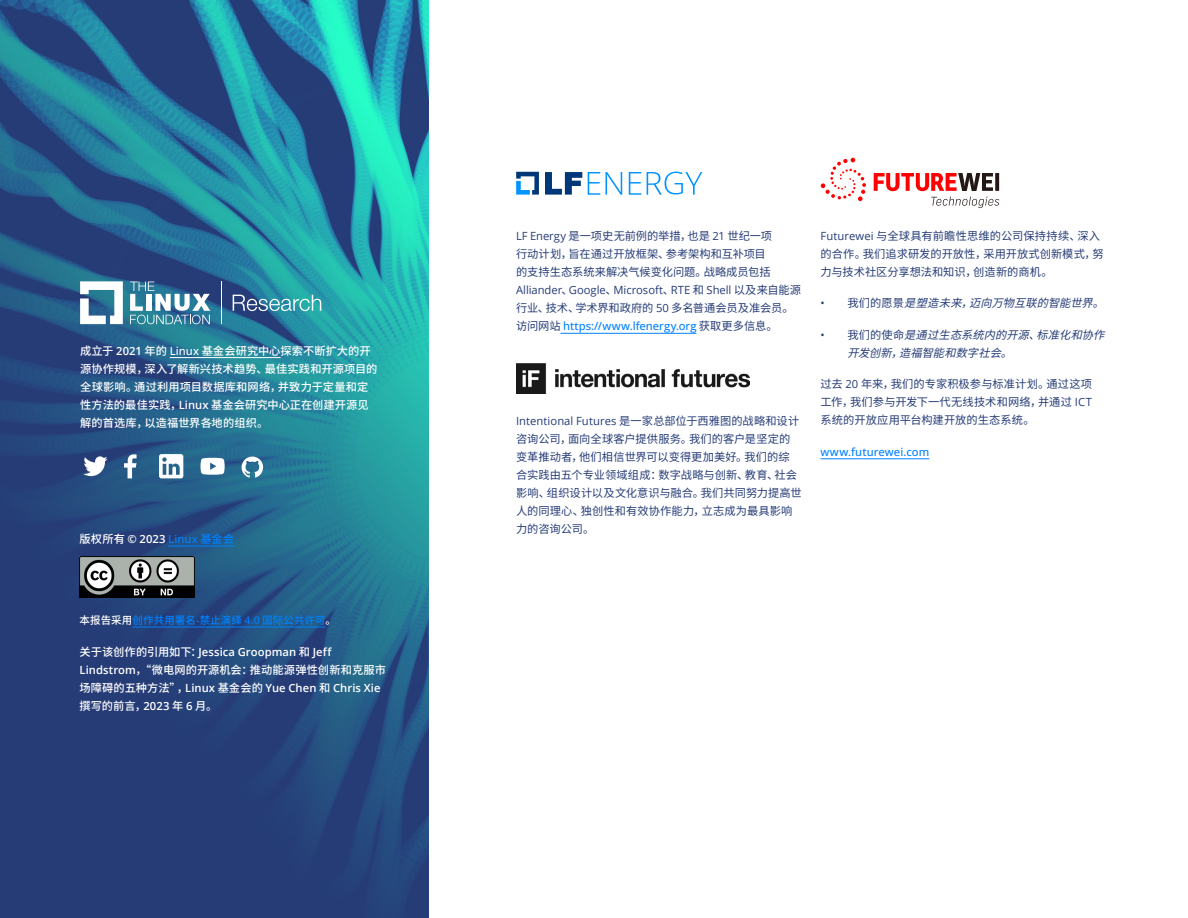
<style>
.page{position:relative;width:1188px;height:918px;background:#fff}
.page>*{position:absolute;margin:0;border:0;box-sizing:border-box;transform-origin:0 0}
.Body{font:11.25px/18px "Noto Sans CJ Ksc";letter-spacing:.005em;color:#263c77}
.BACK_COVER_BOILERPLATES{font:500 11.25px/18px "Noto Sans CJ Ksc";letter-spacing:.005em;color:#fff}
.t1{font:italic 11.25px/18px "Noto Sans CJ Ksc";color:#263c77}
.BACK_COVER_BOILERPLATES-2{font:600 11.25px "Open Sans";color:#fff}
.Body-2{font:500 11.25px "Open Sans";letter-spacing:.005em;color:#0082ff}
.BACK_COVER_BOILERPLATES-3{font:500 10.5px "Noto Sans CJ Ksc";letter-spacing:.01em;color:#0082ff}
.s1{font-family:"Open Sans";font-weight:600}
.s2{font-family:"Open Sans"}
.s3{font-family:"Noto Sans CJ Ksc";font-weight:500}
.s4{font-weight:500;color:#0082ff}
.s5{font-family:"Noto Sans CJ Ksc";font-weight:500;color:#0082ff}
.s6{color:#fff}
.s7{font-family:"Open Sans";font-weight:500;color:#0082ff}
.s8{font-family:"Open Sans";font-style:normal}
.s9{font-style:normal}
</style>
<div class="page">
<svg style="left:0;top:0;width:429px;height:918px;background:#25628a"></svg>
<hr style="left:168px;top:546px;width:66px;height:1px;background:#0082ff">
<hr style="left:132px;top:627px;width:193px;height:1px;background:#0082ff">
<img style="left:80px;top:557px;width:114px;height:40px">
<svg style="left:130px;top:282px;width:80px;height:42px"></svg>
<svg style="left:80px;top:281px;width:43px;height:43px"></svg>
<hr style="left:221px;top:281px;width:1px;height:43px;background:#fff">
<svg style="left:233px;top:295px;width:88px;height:16px"></svg>
<hr style="left:170px;top:357px;width:111px;height:1px;background:#fff">
<svg style="left:83px;top:456px;width:25px;height:20px"></svg>
<svg style="left:124px;top:454px;width:13px;height:24px"></svg>
<svg style="left:159px;top:454px;width:24px;height:24px"></svg>
<svg style="left:201px;top:458px;width:24px;height:17px"></svg>
<svg style="left:242px;top:457px;width:21px;height:21px"></svg>
<hr style="left:560px;top:333px;width:136px;height:1px;background:#0082ff">
<svg style="left:516px;top:172px;width:23px;height:23px"></svg>
<svg style="left:545px;top:172px;width:37px;height:23px"></svg>
<svg style="left:588px;top:172px;width:34px;height:23px"></svg>
<svg style="left:629px;top:172px;width:12px;height:23px"></svg>
<svg style="left:647px;top:172px;width:55px;height:23px"></svg>
<img style="left:516px;top:364px;width:234px;height:29px">
<hr style="left:820px;top:459px;width:109px;height:1px;background:#0082ff">
<svg style="left:874px;top:173px;width:125px;height:35px"></svg>
<svg style="left:821px;top:158px;width:45px;height:43px"></svg>
<p class="BACK_COVER_BOILERPLATES" style="left:80px;top:342px;width:299px">成立于 <span class="s1">2021</span> 年的 <span class="s2">Linux</span> 基金会研究中心探索不断扩大的开源协作规模，深入了解新兴技术趋势、最佳实践和开源项目的全球影响。通过利用项目数据库和网络，并致力于定量和定性方法的最佳实践，<span class="s1">Linux</span> 基金会研究中心正在创建开源见解的首选库，以造福世界各地的组织。</p>
<p class="BACK_COVER_BOILERPLATES-2" style="left:80px;top:531px;width:156px"><span class="s3">版权所有</span> © 2023 <span class="s4">Linux</span> <span class="s5">基金会</span></p>
<p class="BACK_COVER_BOILERPLATES-3" style="left:80px;top:614px;width:258px"><span class="s6">本报告采用</span>创作共用署名<span class="s2">-</span>禁止演绎 <span class="s2">4.0</span> 国际公共许可<span class="s6">。</span></p>
<p class="BACK_COVER_BOILERPLATES" style="left:80px;top:643px;width:308px">关于该创作的引用如下：<span class="s1">Jessica Groopman</span> 和 <span class="s1">Jeff Lindstrom</span>，“微电网的开源机会：推动能源弹性创新和克服市场障碍的五种方法”，<span class="s1">Linux</span> 基金会的 <span class="s1">Yue Chen</span> 和 <span class="s1">Chris Xie</span>撰写的前言，<span class="s1">2023</span> 年 <span class="s1">6</span> 月。</p>
<p class="Body" style="left:516px;top:227px;width:286px"><span class="s2">LF Energy</span> 是一项史无前例的举措，也是 <span class="s2">21</span> 世纪一项<br>行动计划，旨在通过开放框架、参考架构和互补项目<br>的支持生态系统来解决气候变化问题。战略成员包括<span class="s2">Alliander</span>、<span class="s2">Google</span>、<span class="s2">Microsoft</span>、<span class="s2">RTE</span> 和 <span class="s2">Shell</span> 以及来自能源行业、技术、学术界和政府的 <span class="s2">50</span> 多名普通会员及准会员。访问网站 <span class="s7">https://www.lfenergy.org</span> 获取更多信息。</p>
<p class="Body" style="left:516px;top:412px;width:287px"><span class="s2">Intentional Futures</span> 是一家总部位于西雅图的战略和设计咨询公司，面向全球客户提供服务。我们的客户是坚定的变革推动者，他们相信世界可以变得更加美好。我们的综合实践由五个专业领域组成：数字战略与创新、教育、社会影响、组织设计以及文化意识与融合。我们共同努力提高世人的同理心、独创性和有效协作能力，立志成为最具影响力的咨询公司。</p>
<p class="Body" style="left:820px;top:227px;width:285px"><span class="s2">Futurewei</span> 与全球具有前瞻性思维的公司保持持续、深入的合作。我们追求研发的开放性，采用开放式创新模式，努力与技术社区分享想法和知识，创造新的商机。</p>
<p class="t1" style="left:820px;top:294px;width:292px"><span class="s8">•</span> <span class="s9">我们的愿景</span>是塑造未来，迈向万物互联的智能世界。</p>
<p class="t1" style="left:848px;top:326px;width:265px;text-indent:-27px"><span class="s8">•</span> <span class="s9">我们的使命</span>是通过生态系统内的开源、标准化和协作开发创新，造福智能和数字社会。</p>
<p class="Body" style="left:820px;top:375px;width:273px;text-align:justify">过去 <span class="s2">20</span> 年来，我们的专家积极参与标准计划。通过这项工作，我们参与开发下一代无线技术和网络，并通过 <span class="s2">ICT</span>系统的开放应用平台构建开放的生态系统。</p>
<p class="Body-2" style="left:820px;top:444px;width:110px">www.futurewei.com</p>
</div>
